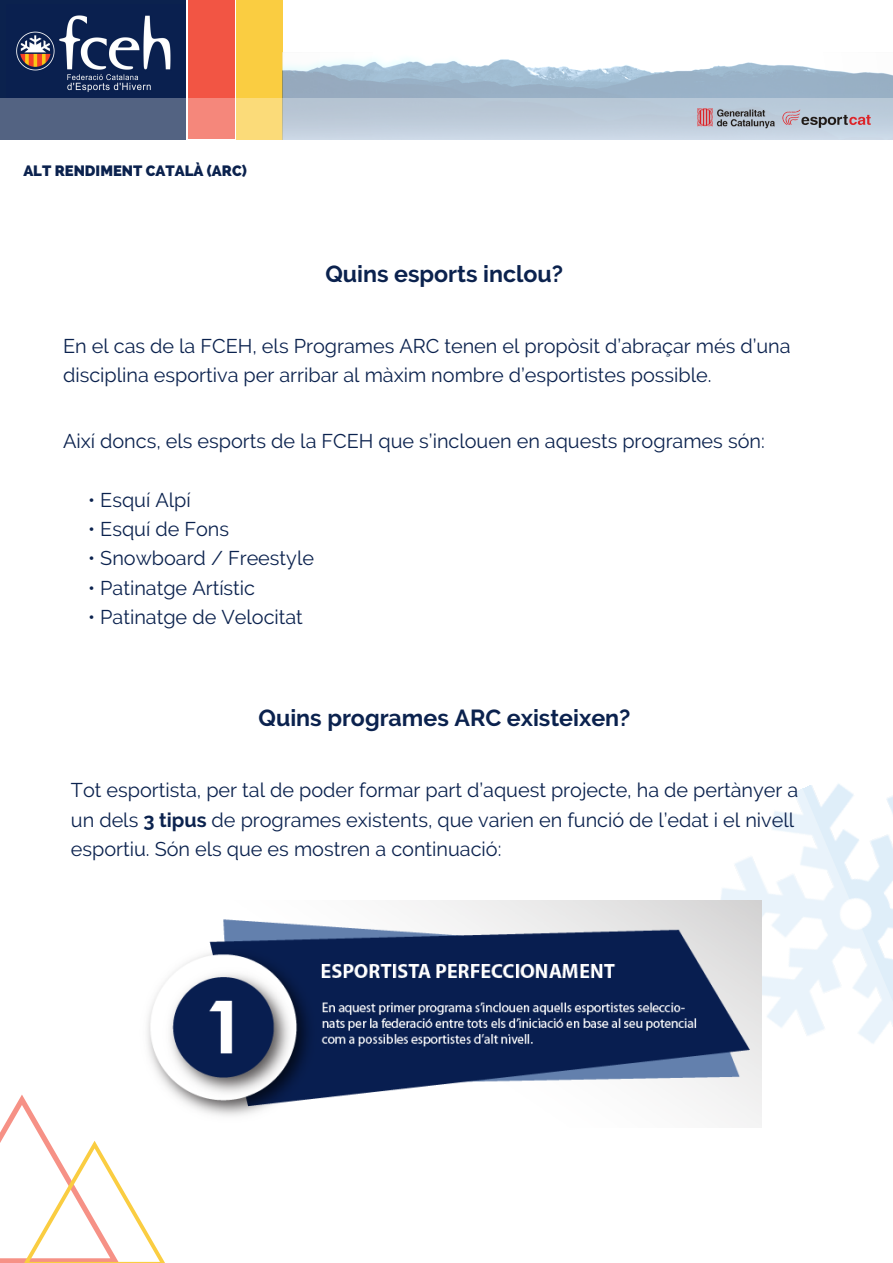
<style>
.page{position:relative;width:893px;height:1263px;background:#fff}
.page>*{position:absolute;margin:0;border:0;box-sizing:border-box;transform-origin:0 0}
.t1{font:700 23.25px "Raleway";color:#0b224e}
.t2{font:19.8px/29.2px "Raleway";color:#0b224e}
.t3{font:800 14.85px "Raleway";color:#0b224e}
.s1{font-weight:700}
</style>
<div class="page">
<div style="left:0;top:0;width:186px;height:140px;background:#0b224e"></div>
<div style="left:188px;top:0;width:46px;height:138px;background:#f25544"></div>
<img style="left:16px;top:15px;width:155px;height:77px">
<div style="left:236px;top:0;width:47px;height:140px;background:#facd41"></div>
<svg style="left:283px;top:59px;width:610px;height:39px;fill:#9ab2c9"></svg>
<svg style="left:0;top:98px;width:893px;height:42px;background:#acb1bb"></svg>
<img style="left:697px;top:108px;width:93px;height:25px">
<img style="left:783px;top:109px;width:87px;height:18px">
<img style="left:678px;top:784px;width:215px;height:308px">
<svg style="left:0;top:1095px;width:165px;height:168px"></svg>
<img style="left:133px;top:901px;width:628px;height:226px">
<p class="t3" style="left:23px;top:162px;width:225px">ALT RENDIMENT CATALÀ (ARC)</p>
<p class="t1" style="left:325px;top:260px;width:239px">Quins esports inclou?</p>
<p class="t2" style="left:63px;top:331px;width:729px">En el cas de la FCEH, els Programes ARC tenen el propòsit d’abraçar més d’una disciplina esportiva per arribar al màxim nombre d’esportistes possible.</p>
<p class="t2" style="left:63px;top:427px;width:703px">Així doncs, els esports de la FCEH que s’inclouen en aquests programes són:</p>
<p class="t2" style="left:88px;top:485px;width:104px">• Esquí Alpí</p>
<p class="t2" style="left:88px;top:514px;width:142px">• Esquí de Fons</p>
<p class="t2" style="left:88px;top:544px;width:227px">• Snowboard / Freestyle</p>
<p class="t2" style="left:88px;top:573px;width:168px">• Patinatge Artístic</p>
<p class="t2" style="left:88px;top:602px;width:216px">• Patinatge de Velocitat</p>
<p class="t1" style="left:259px;top:704px;width:373px">Quins programes ARC existeixen?</p>
<p class="t2" style="left:71px;top:776px;width:729px">Tot esportista, per tal de poder formar part d’aquest projecte, ha de pertànyer a un dels <span class="s1">3 tipus</span> de programes existents, que varien en funció de l’edat i el nivell esportiu. Són els que es mostren a continuació:</p>
</div>
